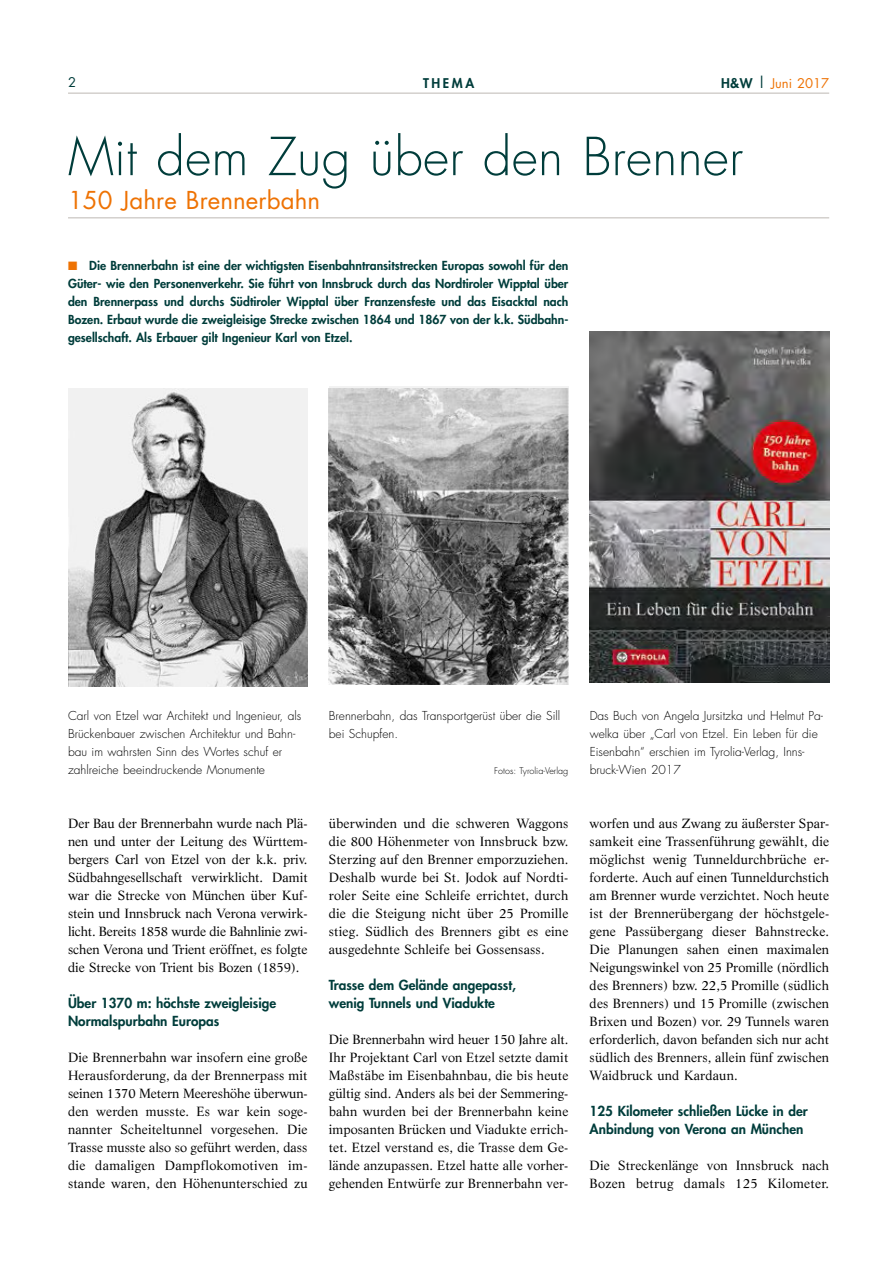
<style>
.page{position:relative;width:893px;height:1263px;background:#fff}
.page>*{position:absolute;margin:0;border:0;box-sizing:border-box;transform-origin:0 0}
.t1{font:300 51px "Futura";letter-spacing:.005em;color:#003d3b}
.t2{font:24px "Futura";letter-spacing:.005em;color:#ee7203}
.t3{font:800 13.5px/18px "Futura";color:#003d3b}
.t4{font:13.05px/18px "Life";letter-spacing:.01em;color:#000;text-align:justify}
.t5{font:13.05px "Futura";color:#ee7203}
.t6{font:800 13.05px "Futura";letter-spacing:.2em;color:#003d3b}
.t7{font:13.05px "Futura";color:#003d3b}
.t8{font:800 12.15px/18px "Futura";color:#003d3b;text-align:justify}
.t9{font:300 12px/18px "Futura";color:#000}
.t10{font:300 9px "Futura";color:#000}
.s1{font-weight:800;color:#003d3b}
.s2{font-size:15px;color:#003d3b}
.s3{color:#ee7203}
</style>
<div class="page">
<hr style="left:68px;top:217px;width:761px;height:1px;background:#bdb9b3">
<img style="left:329px;top:388px;width:239px;height:296px">
<img style="left:68px;top:389px;width:240px;height:298px">
<img style="left:590px;top:331px;width:239px;height:351px">
<hr style="left:68px;top:93px;width:761px;height:1px;background:#bdb9b3">
<p class="t7" style="left:68px;top:73px;width:10px">2</p>
<p class="t6" style="left:423px;top:74px;width:53px">THEMA</p>
<p class="t5" style="left:721px;top:74px;width:109px"><span class="s1">H&amp;W</span> <span class="s2">|</span> Juni 2017</p>
<h1 class="t1" style="left:68px;top:124px;width:677px">Mit dem Zug über den Brenner</h1>
<h2 class="t2" style="left:68px;top:184px;width:254px">150 Jahre Brennerbahn</h2>
<p class="t8" style="left:68px;top:256px;width:502px"><span class="s3">■</span> Die Brennerbahn ist eine der wichtigsten Eisenbahntransitstrecken Europas sowohl für den Güter- wie den Personenverkehr. Sie führt von Innsbruck durch das Nordtiroler Wipptal über den Brennerpass und durchs Südtiroler Wipptal über Franzensfeste und das Eisacktal nach Bozen. Erbaut wurde die zweigleisige Strecke zwischen 1864 und 1867 von der k.k. Südbahn&shy;gesellschaft. Als Erbauer gilt Ingenieur Karl von Etzel.</p>
<p class="t9" style="left:68px;top:707px;width:235px">Carl von Etzel war Architekt und Ingenieur, als Brückenbauer zwischen Architektur und Bahn&shy;bau im wahrsten Sinn des Wortes schuf er zahlreiche beeindruckende Monumente</p>
<p class="t9" style="left:590px;top:707px;width:235px">Das Buch von Angela Jursitzka und Helmut Pa&shy;welka über „Carl von Etzel. Ein Leben für die Eisenbahn“ erschien im Tyrolia-Verlag, Inns&shy;bruck-Wien 2017</p>
<p class="t9" style="left:329px;top:707px;width:233px">Brennerbahn, das Transportgerüst über die Sill bei Schupfen.</p>
<p class="t10" style="left:494px;top:765px;width:76px">Fotos: Tyrolia-Verlag</p>
<p class="t4" style="left:68px;top:814px;width:241px">Der Bau der Brennerbahn wurde nach Plä&shy;nen und unter der Leitung des Württem&shy;bergers Carl von Etzel von der k.k. priv.<br>Südbahngesellschaft verwirklicht. Damit war die Strecke von München über Kuf&shy;stein und Innsbruck nach Verona verwirk&shy;licht. Bereits 1858 wurde die Bahnlinie zwi&shy;schen Verona und Trient eröffnet, es folgte die Strecke von Trient bis Bozen (1859).</p>
<p class="t3" style="left:68px;top:994px;width:210px">Über 1370 m: höchste zweigleisige<br>Normalspurbahn Europas</p>
<p class="t4" style="left:68px;top:1048px;width:241px">Die Brennerbahn war insofern eine große Herausforderung, da der Brennerpass mit seinen 1370 Metern Meereshöhe überwun&shy;den werden musste. Es war kein soge&shy;nannter Scheiteltunnel vorgesehen. Die Trasse musste also so geführt werden, dass die damaligen Dampflokomotiven im&shy;stande waren, den Höhenunterschied zu</p>
<p class="t4" style="left:329px;top:814px;width:241px">überwinden und die schweren Waggons die 800 Höhenmeter von Innsbruck bzw.<br>Sterzing auf den Brenner emporzuziehen.<br>Deshalb wurde bei St. Jodok auf Nordti&shy;roler Seite eine Schleife errichtet, durch die die Steigung nicht über 25 Promille stieg. Südlich des Brenners gibt es eine ausgedehnte Schleife bei Gossensass.</p>
<p class="t3" style="left:329px;top:976px;width:189px">Trasse dem Gelände angepasst, wenig Tunnels und Viadukte</p>
<p class="t4" style="left:329px;top:1030px;width:241px">Die Brennerbahn wird heuer 150 Jahre alt.<br>Ihr Projektant Carl von Etzel setzte damit Maßstäbe im Eisenbahnbau, die bis heute gültig sind. Anders als bei der Semmering&shy;bahn wurden bei der Brennerbahn keine imposanten Brücken und Viadukte errich&shy;tet. Etzel verstand es, die Trasse dem Ge&shy;lände anzupassen. Etzel hatte alle vorher&shy;gehenden Entwürfe zur Brennerbahn ver-</p>
<p class="t4" style="left:590px;top:814px;width:241px">worfen und aus Zwang zu äußerster Spar&shy;samkeit eine Trassenführung gewählt, die möglichst wenig Tunneldurchbrüche er&shy;forderte. Auch auf einen Tunneldurchstich am Brenner wurde verzichtet. Noch heute ist der Brennerübergang der höchstgele&shy;gene Passübergang dieser Bahnstrecke.<br>Die Planungen sahen einen maximalen Neigungswinkel von 25 Promille (nördlich des Brenners) bzw. 22,5 Promille (südlich des Brenners) und 15 Promille (zwischen Brixen und Bozen) vor. 29 Tunnels waren erforderlich, davon befanden sich nur acht südlich des Brenners, allein fünf zwischen Waidbruck und Kardaun.</p>
<p class="t3" style="left:590px;top:1102px;width:220px">125 Kilometer schließen Lücke in der<br>Anbindung von Verona an München</p>
<p class="t4" style="left:590px;top:1156px;width:241px">Die Streckenlänge von Innsbruck nach<br>Bozen betrug damals 125 Kilometer.</p>
</div>
